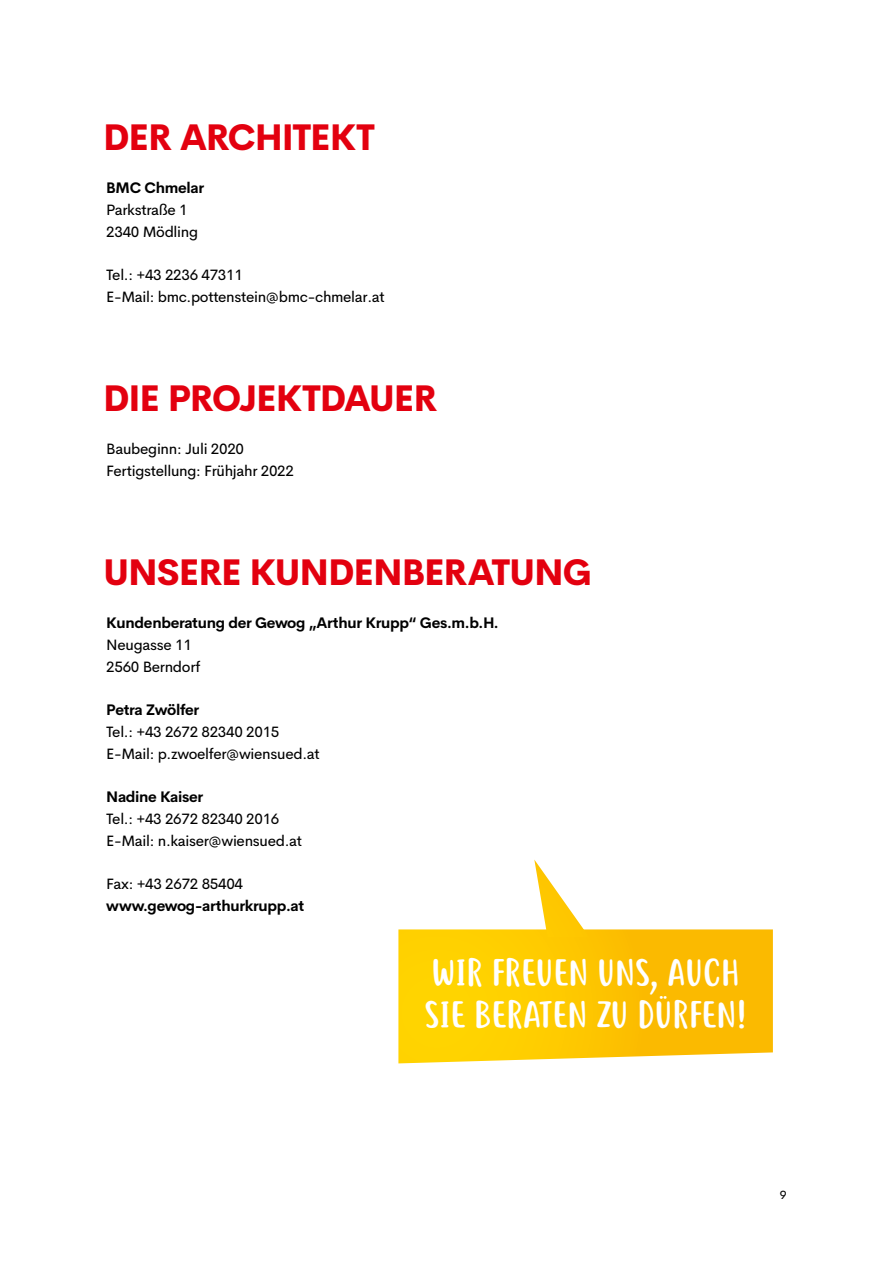
<style>
.page{position:relative;width:893px;height:1263px;background:#fff}
.page>*{position:absolute;margin:0;border:0;box-sizing:border-box;transform-origin:0 0}
.t1{font:800 36px "Cerebri Sans";letter-spacing:-.025em;color:#e3000f}
.t2{font:36px/42px "Justtellmewhat";color:#fff}
.t3{font:15px/21.8px "Cerebri Sans";letter-spacing:-.02em;color:#000}
.t4{font:700 15px "Cerebri Sans";letter-spacing:-.02em;color:#000}
.t5{font:12px "Cerebri Sans";color:#000}
</style>
<div class="page">
<svg style="left:398px;top:929px;width:375px;height:134px;background:#fdc80a"></svg>
<svg style="left:534px;top:859px;width:55px;height:78px"></svg>
<h1 class="t1" style="left:103px;top:107px;width:274px">DER ARCHITEKT</h1>
<p class="t4" style="left:106px;top:176px;width:99px">BMC Chmelar</p>
<p class="t3" style="left:106px;top:198px;width:93px">Parkstraße 1<br>2340 Mödling</p>
<p class="t3" style="left:106px;top:263px;width:280px">Tel.: +43 2236 47311<br>E-Mail: bmc.pottenstein@bmc-chmelar.at</p>
<h1 class="t1" style="left:103px;top:368px;width:336px">DIE PROJEKTDAUER</h1>
<p class="t3" style="left:106px;top:437px;width:189px">Baubeginn: Juli 2020<br>Fertigstellung: Frühjahr 2022</p>
<h1 class="t1" style="left:103px;top:542px;width:490px">UNSERE KUNDENBERATUNG</h1>
<p class="t4" style="left:106px;top:611px;width:394px">Kundenberatung der Gewog „Arthur Krupp“ Ges.m.b.H.</p>
<p class="t3" style="left:106px;top:633px;width:96px">Neugasse 11<br>2560 Berndorf</p>
<p class="t4" style="left:106px;top:698px;width:94px">Petra Zwölfer</p>
<p class="t3" style="left:106px;top:720px;width:215px">Tel.: +43 2672 82340 2015<br>E-Mail: p.zwoelfer@wiensued.at</p>
<p class="t4" style="left:106px;top:785px;width:98px">Nadine Kaiser</p>
<p class="t3" style="left:106px;top:807px;width:197px">Tel.: +43 2672 82340 2016<br>E-Mail: n.kaiser@wiensued.at</p>
<p class="t3" style="left:106px;top:872px;width:138px">Fax: +43 2672 85404</p>
<p class="t4" style="left:106px;top:894px;width:199px">www.gewog-arthurkrupp.at</p>
<h1 class="t2" style="left:424px;top:955px;width:324px">WIR FREUEN UNS, AUCH<br>SIE BERATEN ZU DÜRFEN!</h1>
<p class="t5" style="left:780px;top:1185px;width:8px">9</p>
</div>
